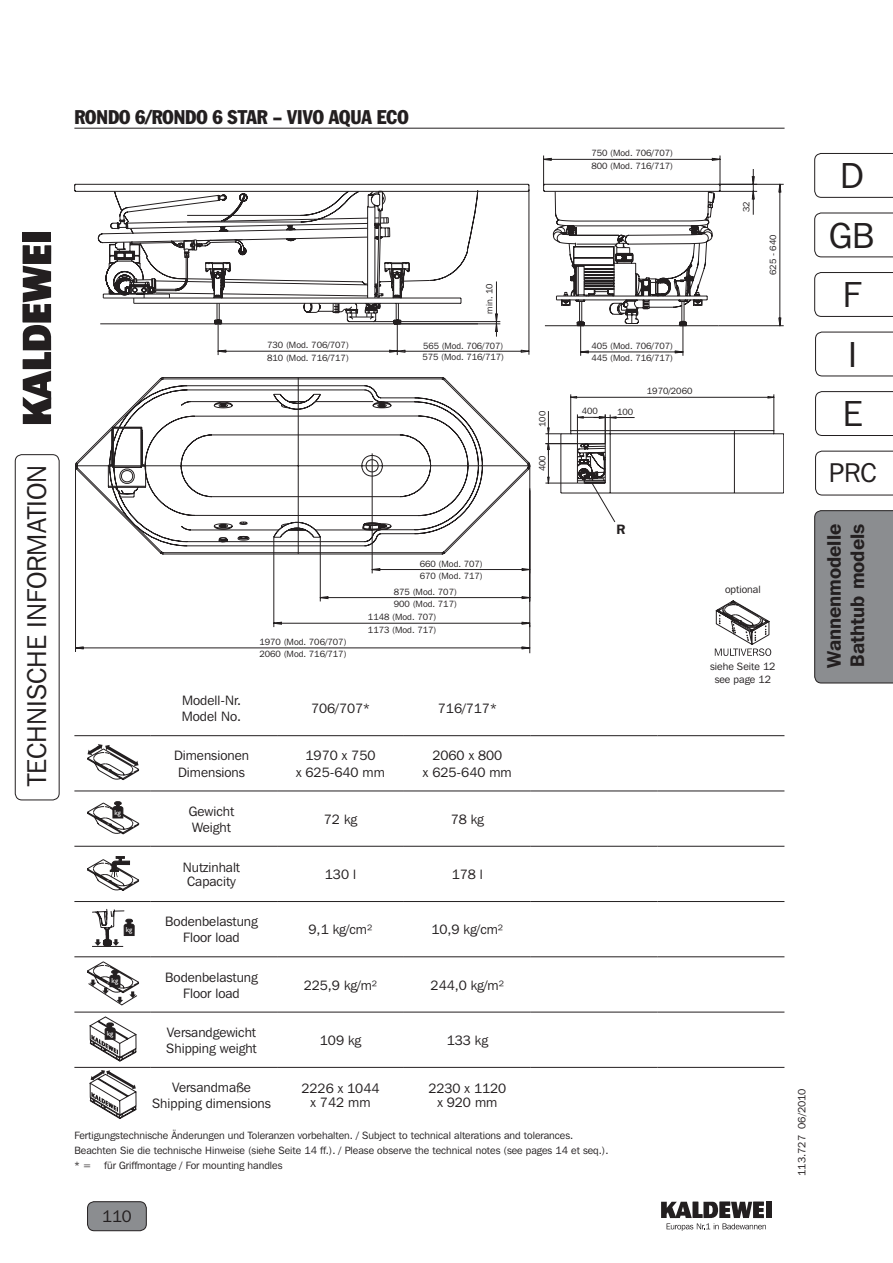
<style>
.page{position:relative;width:893px;height:1263px;background:#fff}
.page>*{position:absolute;margin:0;border:0;box-sizing:border-box;transform-origin:0 0}
.t1{font:36px "Franklin Gothic IT Cby BT";color:#231f20}
.t2{font:27px "Franklin Gothic IT Cby BT";color:#231f20}
.t3{font:condensed 19.5px "Franklin Gothic";color:#231f20}
.t4{font:600 19.5px/23.4px "Franklin Gothic IT Cby BT";color:#231f20}
.t5{font:16.5px "Franklin Gothic IT Cby BT";color:#231f20}
.t6{font:13.5px/16.2px "Franklin Gothic IT Cby BT";color:#231f20;text-align:center}
.t7{font:600 13.5px "Franklin Gothic IT Cby BT";color:#231f20}
.t8{font:10.5px/15px "Franklin Gothic IT Cby BT";color:#231f20}
.t9{font:9px/12.5px "Franklin Gothic IT Cby BT";color:#231f20}
.t10{font:7.35px "Gill Sans";letter-spacing:-.015em;color:#fff}
</style>
<div class="page">
<svg style="left:87px;top:1201px;width:60px;height:30px;background:#858789"></svg>
<div style="left:814px;top:510px;width:79px;height:174px;background:#8b8d90"></div>
<svg style="left:15px;top:454px;width:44px;height:347px"></svg>
<div style="left:23px;top:232px;width:28px;height:10px;background:#231f20"></div>
<svg style="left:23px;top:245px;width:28px;height:179px"></svg>
<div style="left:766px;top:1202px;width:6px;height:16px;background:#231f20"></div>
<svg style="left:661px;top:1202px;width:105px;height:29px"></svg>
<svg style="left:814px;top:153px;width:79px;height:44px"></svg>
<div style="left:819px;top:160px;width:65px;height:30px;background:#fff"></div>
<svg style="left:814px;top:212px;width:79px;height:45px"></svg>
<svg style="left:814px;top:272px;width:79px;height:44px"></svg>
<svg style="left:815px;top:331px;width:78px;height:45px"></svg>
<svg style="left:815px;top:391px;width:78px;height:44px"></svg>
<svg style="left:815px;top:450px;width:78px;height:45px"></svg>
<hr style="left:74px;top:128px;width:710px;height:1px;background:#231f20">
<hr style="left:74px;top:735px;width:76px;height:1px;background:#231f20">
<hr style="left:150px;top:735px;width:127px;height:1px;background:#231f20">
<hr style="left:277px;top:735px;width:127px;height:1px;background:#231f20">
<hr style="left:404px;top:735px;width:127px;height:1px;background:#231f20">
<hr style="left:531px;top:735px;width:127px;height:1px;background:#231f20">
<hr style="left:658px;top:735px;width:126px;height:1px;background:#231f20">
<hr style="left:74px;top:790px;width:76px;height:1px;background:#231f20">
<hr style="left:150px;top:790px;width:127px;height:1px;background:#231f20">
<hr style="left:277px;top:790px;width:127px;height:1px;background:#231f20">
<hr style="left:404px;top:790px;width:127px;height:1px;background:#231f20">
<hr style="left:531px;top:790px;width:127px;height:1px;background:#231f20">
<hr style="left:658px;top:790px;width:126px;height:1px;background:#231f20">
<hr style="left:74px;top:846px;width:76px;height:1px;background:#231f20">
<hr style="left:150px;top:846px;width:127px;height:1px;background:#231f20">
<hr style="left:277px;top:846px;width:127px;height:1px;background:#231f20">
<hr style="left:404px;top:846px;width:127px;height:1px;background:#231f20">
<hr style="left:531px;top:846px;width:127px;height:1px;background:#231f20">
<hr style="left:658px;top:846px;width:126px;height:1px;background:#231f20">
<hr style="left:74px;top:901px;width:76px;height:1px;background:#231f20">
<hr style="left:150px;top:901px;width:127px;height:1px;background:#231f20">
<hr style="left:277px;top:901px;width:127px;height:1px;background:#231f20">
<hr style="left:404px;top:901px;width:127px;height:1px;background:#231f20">
<hr style="left:531px;top:901px;width:127px;height:1px;background:#231f20">
<hr style="left:658px;top:901px;width:126px;height:1px;background:#231f20">
<hr style="left:74px;top:956px;width:76px;height:1px;background:#231f20">
<hr style="left:150px;top:956px;width:127px;height:1px;background:#231f20">
<hr style="left:277px;top:956px;width:127px;height:1px;background:#231f20">
<hr style="left:404px;top:956px;width:127px;height:1px;background:#231f20">
<hr style="left:531px;top:956px;width:127px;height:1px;background:#231f20">
<hr style="left:658px;top:956px;width:126px;height:1px;background:#231f20">
<hr style="left:74px;top:1012px;width:76px;height:1px;background:#231f20">
<hr style="left:150px;top:1012px;width:127px;height:1px;background:#231f20">
<hr style="left:277px;top:1012px;width:127px;height:1px;background:#231f20">
<hr style="left:404px;top:1012px;width:127px;height:1px;background:#231f20">
<hr style="left:531px;top:1012px;width:127px;height:1px;background:#231f20">
<hr style="left:658px;top:1012px;width:126px;height:1px;background:#231f20">
<hr style="left:74px;top:1067px;width:76px;height:1px;background:#231f20">
<hr style="left:150px;top:1067px;width:127px;height:1px;background:#231f20">
<hr style="left:277px;top:1067px;width:127px;height:1px;background:#231f20">
<hr style="left:404px;top:1067px;width:127px;height:1px;background:#231f20">
<hr style="left:531px;top:1067px;width:127px;height:1px;background:#231f20">
<hr style="left:658px;top:1067px;width:126px;height:1px;background:#231f20">
<svg style="left:87px;top:744px;width:52px;height:36px"></svg>
<svg style="left:87px;top:801px;width:52px;height:33px"></svg>
<svg style="left:87px;top:856px;width:52px;height:35px"></svg>
<svg style="left:92px;top:909px;width:42px;height:37px"></svg>
<hr style="left:92px;top:946px;width:31px;height:1px;background:#231f20">
<svg style="left:87px;top:961px;width:52px;height:44px"></svg>
<svg style="left:90px;top:1016px;width:46px;height:45px"></svg>
<svg style="left:90px;top:1070px;width:47px;height:49px"></svg>
<svg style="left:715px;top:653px;width:56px;height:3px"></svg>
<svg style="left:74px;top:184px;width:455px;height:171px"></svg>
<svg style="left:75px;top:377px;width:709px;height:276px"></svg>
<svg style="left:545px;top:394px;width:229px;height:128px"></svg>
<svg style="left:543px;top:155px;width:241px;height:201px"></svg>
<svg style="left:397px;top:189px;width:132px;height:166px"></svg>
<hr style="left:397px;top:351px;width:132px;height:1px;background:#231f20">
<svg style="left:372px;top:453px;width:158px;height:121px"></svg>
<h2 class="t2" style="left:20px;top:786px;width:323px;rotate:-90deg">TECHNISCHE INFORMATION</h2>
<h3 class="t3" style="left:74px;top:105px;width:336px">RONDO 6/RONDO 6 STAR - VIVO AQUA ECO</h3>
<p class="t9" style="left:591px;top:147px;width:83px">750 (Mod. 706/707)</p>
<p class="t9" style="left:591px;top:159px;width:83px">800 (Mod. 716/717)</p>
<p class="t9" style="left:267px;top:339px;width:83px">730 (Mod. 706/707)</p>
<p class="t9" style="left:267px;top:351px;width:83px">810 (Mod. 716/717)</p>
<p class="t9" style="left:483px;top:314px;width:32px;rotate:-90deg">min. 10</p>
<p class="t9" style="left:423px;top:339px;width:82px">565 (Mod. 706/707)</p>
<p class="t9" style="left:422px;top:350px;width:83px">575 (Mod. 716/717)</p>
<p class="t9" style="left:536px;top:427px;width:18px;rotate:-90deg">100</p>
<p class="t9" style="left:536px;top:471px;width:18px;rotate:-90deg">400</p>
<p class="t9" style="left:591px;top:339px;width:83px">405 (Mod. 706/707)</p>
<p class="t9" style="left:591px;top:352px;width:83px">445 (Mod. 716/717)</p>
<p class="t9" style="left:582px;top:405px;width:18px">400</p>
<p class="t9" style="left:617px;top:405px;width:18px">100</p>
<p class="t9" style="left:647px;top:385px;width:47px">1970/2060</p>
<p class="t9" style="left:740px;top:212px;width:12px;rotate:-90deg">32</p>
<p class="t9" style="left:766px;top:275px;width:42px;rotate:-90deg">625 - 640</p>
<p class="t9" style="left:259px;top:635px;width:89px">1970 (Mod. 706/707)</p>
<p class="t9" style="left:259px;top:648px;width:89px">2060 (Mod. 716/717)</p>
<p class="t9" style="left:420px;top:557px;width:65px">660 (Mod. 707)<br>670 (Mod. 717)</p>
<p class="t9" style="left:394px;top:585px;width:65px">875 (Mod. 707)</p>
<p class="t9" style="left:368px;top:611px;width:70px">1148 (Mod. 707)</p>
<p class="t9" style="left:394px;top:598px;width:65px">900 (Mod. 717)</p>
<p class="t9" style="left:368px;top:623px;width:70px">1173 (Mod. 717)</p>
<p class="t7" style="left:616px;top:521px;width:10px">R</p>
<p class="t6" style="left:182px;top:692px;width:61px;text-align:left">Modell-Nr.<br>Model No.</p>
<p class="t6" style="left:311px;top:700px;width:60px">706/707*</p>
<p class="t6" style="left:438px;top:700px;width:60px">716/717*</p>
<p class="t6" style="left:174px;top:747px;width:77px">Dimensionen<br>Dimensions</p>
<p class="t6" style="left:296px;top:747px;width:90px">1970 x 750<br>x 625-640 mm</p>
<p class="t6" style="left:423px;top:747px;width:90px">2060 x 800<br>x 625-640 mm</p>
<p class="t10" style="left:115px;top:808px;width:8px">kg</p>
<p class="t6" style="left:189px;top:803px;width:47px;text-align:left">Gewicht<br>Weight</p>
<p class="t6" style="left:324px;top:811px;width:35px">72 kg</p>
<p class="t6" style="left:451px;top:811px;width:35px">78 kg</p>
<p class="t6" style="left:183px;top:860px;width:59px;line-height:14.4px">Nutzinhalt<br>Capacity</p>
<p class="t6" style="left:325px;top:866px;width:33px">130 l</p>
<p class="t6" style="left:452px;top:866px;width:33px">178 l</p>
<p class="t10" style="left:126px;top:925px;width:8px">kg</p>
<p class="t6" style="left:165px;top:913px;width:94px">Bodenbelastung<br>Floor load</p>
<p class="t6" style="left:309px;top:921px;width:65px">9,1 kg/cm²</p>
<p class="t6" style="left:431px;top:921px;width:73px">10,9 kg/cm²</p>
<p class="t10" style="left:112px;top:977px;width:8px">kg</p>
<p class="t6" style="left:165px;top:968px;width:94px">Bodenbelastung<br>Floor load</p>
<p class="t6" style="left:304px;top:976px;width:75px">225,9 kg/m²</p>
<p class="t6" style="left:431px;top:976px;width:75px">244,0 kg/m²</p>
<p class="t10" style="left:107px;top:1029px;width:8px">kg</p>
<p class="t6" style="left:166px;top:1024px;width:92px;text-align:left">Versandgewicht<br>Shipping weight</p>
<p class="t6" style="left:320px;top:1032px;width:43px">109 kg</p>
<p class="t6" style="left:447px;top:1032px;width:43px">133 kg</p>
<p class="t6" style="left:152px;top:1079px;width:120px">Versandmaße<br>Shipping dimensions</p>
<p class="t6" style="left:302px;top:1081px;width:79px;line-height:14.4px">2226 x 1044 x 742 mm</p>
<p class="t6" style="left:428px;top:1081px;width:79px;line-height:14.4px">2230 x 1120 x 920 mm</p>
<p class="t8" style="left:74px;top:1128px;width:536px">Fertigungstechnische Änderungen und Toleranzen vorbehalten. / Subject to technical alterations and tolerances.<br>Beachten Sie die technische Hinweise (siehe Seite 14 ff.). / Please observe the technical notes (see pages 14 et seq.). * = für Griffmontage / For mounting handles</p>
<p class="t5" style="left:102px;top:1206px;width:31px">110</p>
<p class="t8" style="left:725px;top:582px;width:37px">optional</p>
<p class="t8" style="left:710px;top:660px;width:67px;line-height:12.6px;text-align:center">siehe Seite 12 see page 12</p>
<h1 class="t1" style="left:840px;top:153px;width:25px">D</h1>
<h1 class="t1" style="left:829px;top:213px;width:47px">GB</h1>
<h1 class="t1" style="left:843px;top:272px;width:20px">F</h1>
<h1 class="t1" style="left:848px;top:332px;width:10px">I</h1>
<h1 class="t1" style="left:843px;top:391px;width:21px">E</h1>
<h2 class="t2" style="left:829px;top:456px;width:49px">PRC</h2>
<h3 class="t4" style="left:822px;top:668px;width:145px;rotate:-90deg">Wannenmodelle<br>Bathtub models</h3>
<p class="t8" style="left:794px;top:1176px;width:89px;rotate:-90deg">113.727 06/2010</p>
</div>
